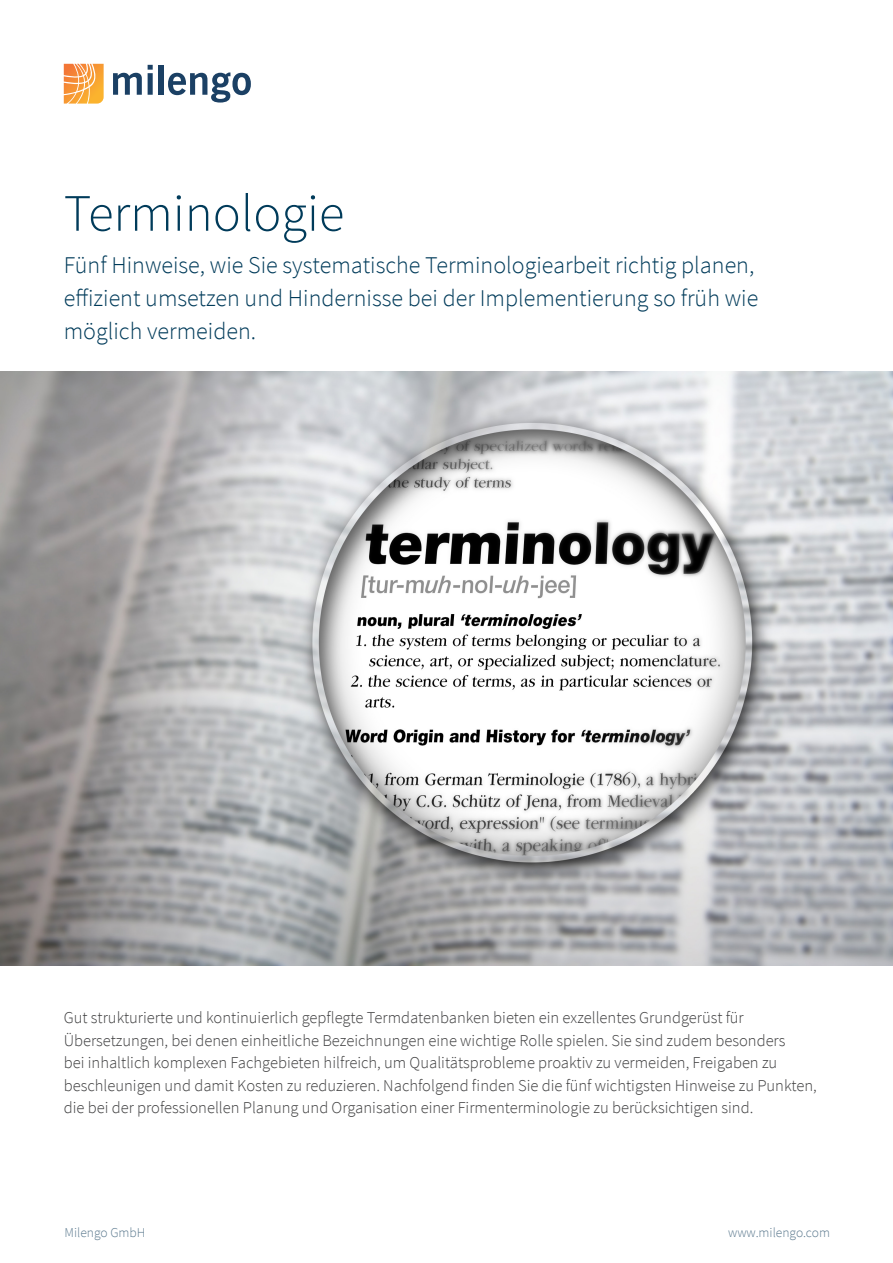
<style>
.page{position:relative;width:893px;height:1263px;background:#fff}
.page>*{position:absolute;margin:0;border:0;box-sizing:border-box;transform-origin:0 0}
.fließabsatz{font:300 52.5px "Source Sans Pro";color:#003b5a}
.t1{font:300 24px/33px "Source Sans Pro";color:#003b5a}
.fließabsatz-2{font:300 16.5px/22.5px "Source Sans Pro";color:#3e3e3f}
.t2{font:300 13.5px "Source Sans Pro";color:#5b798e}
</style>
<div class="page">
<svg style="left:113px;top:73px;width:29px;height:22px"></svg>
<svg style="left:148px;top:65px;width:5px;height:30px"></svg>
<div style="left:159px;top:65px;width:5px;height:30px;background:#1b4064"></div>
<svg style="left:168px;top:72px;width:83px;height:31px"></svg>
<svg style="left:64px;top:64px;width:40px;height:40px;background:#f8ac58"></svg>
<img style="left:1px;top:371px;width:892px;height:595px">
<p class="fließabsatz" style="left:64px;top:181px;width:282px">Terminologie</p>
<p class="t1" style="left:64px;top:249px;width:696px">Fünf Hinweise, wie Sie systematische Terminologiearbeit richtig planen, effizient umsetzen und Hindernisse bei der Implementierung so früh wie möglich vermeiden.</p>
<p class="fließabsatz-2" style="left:64px;top:1007px;width:755px">Gut strukturierte und kontinuierlich gepflegte Termdatenbanken bieten ein exzellentes Grundgerüst für Übersetzungen, bei denen einheitliche Bezeichnungen eine wichtige Rolle spielen. Sie sind zudem besonders<br>bei inhaltlich komplexen Fachgebieten hilfreich, um Qualitätsprobleme proaktiv zu vermeiden, Freigaben zu beschleunigen und damit Kosten zu reduzieren. Nachfolgend finden Sie die fünf wichtigsten Hinweise zu Punkten, die bei der professionellen Planung und Organisation einer Firmenterminologie zu berücksichtigen sind.</p>
<p class="t2" style="left:65px;top:1225px;width:82px">Milengo GmbH</p>
<p class="t2" style="left:728px;top:1225px;width:103px">www.milengo.com</p>
</div>
